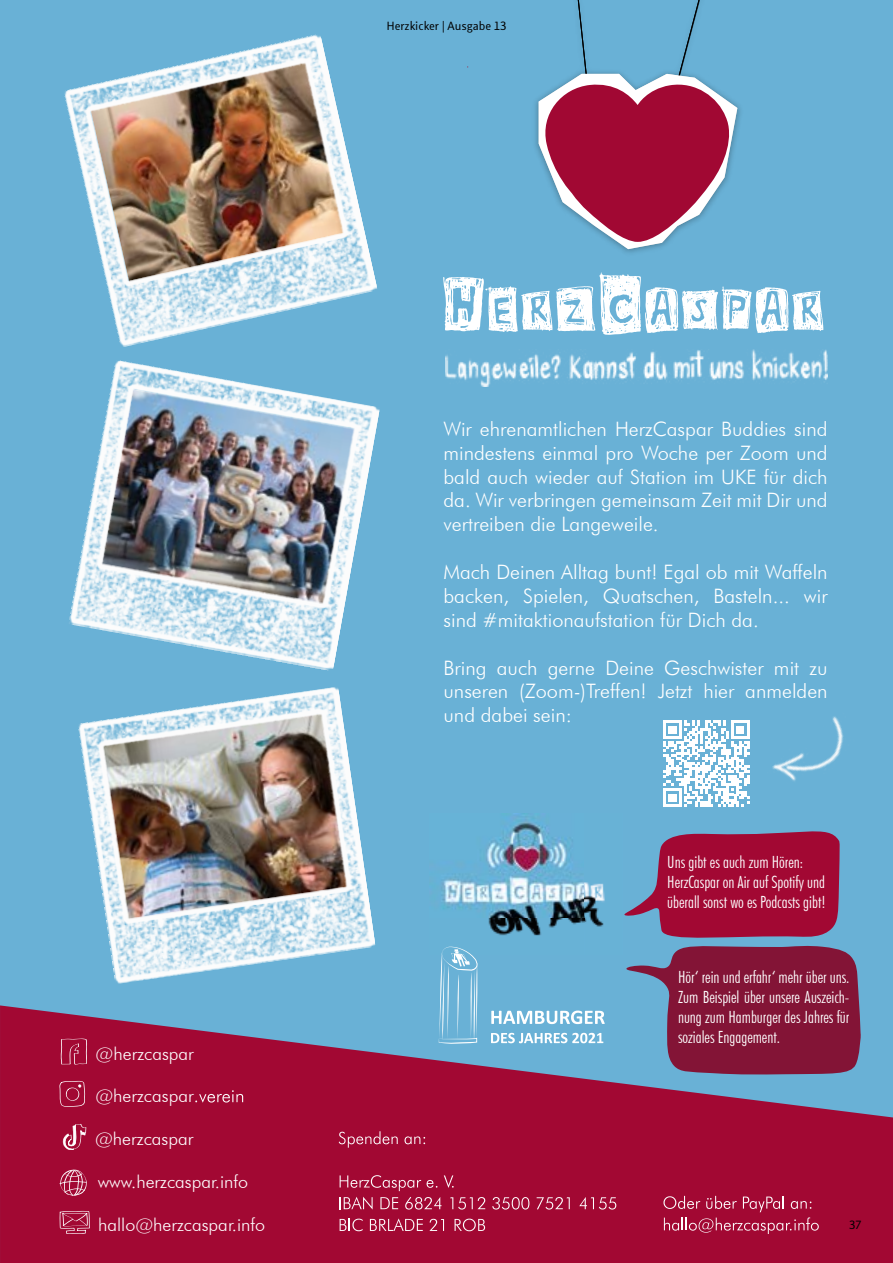
<style>
.page{position:relative;width:893px;height:1263px;background:#69b1d6}
.page>*{position:absolute;margin:0;border:0;box-sizing:border-box;transform-origin:0 0}
.t1{font:54.6px "Blockhouse";color:#fff}
.t2{font:300 19.95px/23.9px "Futura BT";color:#fff;text-align:justify}
.t3{font:300 17.85px "Futura BT";color:#fff}
.t4{font:300 condensed 16.8px/20.2px "Futura BT";color:#fff;text-align:justify}
.t5{font:12px "Submariner R24";color:#000}
.s1{font-size:72.9px}
.s2{font-size:65.55px}
</style>
<div class="page">
<svg style="left:0;top:1005px;width:893px;height:258px;background:#99214b"></svg>
<img style="left:69px;top:360px;width:311px;height:311px">
<img style="left:78px;top:687px;width:297px;height:297px">
<img style="left:64px;top:34px;width:313px;height:313px">
<svg style="left:63px;top:1124px;width:23px;height:26px"></svg>
<svg style="left:61px;top:1038px;width:26px;height:27px"></svg>
<svg style="left:59px;top:1081px;width:26px;height:26px"></svg>
<svg style="left:59px;top:1211px;width:31px;height:23px"></svg>
<svg style="left:59px;top:1170px;width:28px;height:26px"></svg>
<img style="left:535px;top:99px;width:206px;height:154px">
<svg style="left:539px;top:0;width:198px;height:249px"></svg>
<img style="left:445px;top:349px;width:383px;height:38px">
<svg style="left:339px;top:1131px;width:59px;height:17px"></svg>
<svg style="left:404px;top:1136px;width:21px;height:8px"></svg>
<svg style="left:340px;top:1175px;width:81px;height:16px"></svg>
<svg style="left:427px;top:1180px;width:10px;height:8px"></svg>
<svg style="left:444px;top:1175px;width:10px;height:13px"></svg>
<svg style="left:340px;top:1197px;width:33px;height:12px"></svg>
<svg style="left:380px;top:1197px;width:18px;height:12px"></svg>
<svg style="left:405px;top:1197px;width:36px;height:12px"></svg>
<svg style="left:450px;top:1197px;width:35px;height:12px"></svg>
<svg style="left:492px;top:1197px;width:37px;height:12px"></svg>
<svg style="left:537px;top:1197px;width:33px;height:12px"></svg>
<svg style="left:579px;top:1197px;width:37px;height:12px"></svg>
<svg style="left:340px;top:1218px;width:23px;height:13px"></svg>
<svg style="left:370px;top:1218px;width:53px;height:13px"></svg>
<svg style="left:429px;top:1219px;width:15px;height:12px"></svg>
<svg style="left:455px;top:1218px;width:30px;height:13px"></svg>
<svg style="left:663px;top:1196px;width:156px;height:38px;background:#ae294e"></svg>
<svg style="left:663px;top:720px;width:86px;height:87px"></svg>
<img style="left:772px;top:716px;width:72px;height:65px">
<img style="left:441px;top:821px;width:164px;height:115px">
<svg style="left:439px;top:946px;width:40px;height:98px"></svg>
<svg style="left:491px;top:1010px;width:114px;height:14px"></svg>
<svg style="left:491px;top:1033px;width:112px;height:10px"></svg>
<svg style="left:624px;top:831px;width:238px;height:244px"></svg>
<svg style="left:195px;top:1090px;width:48px;height:13px"></svg>
<p class="t3" style="left:96px;top:1042px;width:100px">@herzcaspar</p>
<p class="t3" style="left:95px;top:1085px;width:100px">@herzcaspar</p>
<p class="t3" style="left:95px;top:1127px;width:100px">@herzcaspar</p>
<p class="t3" style="left:98px;top:1170px;width:152px">www.herzcaspar.info</p>
<p class="t3" style="left:98px;top:1214px;width:168px">hallo@herzcaspar.info</p>
<p class="t5" style="left:386px;top:18px;width:122px">Herzkicker | Ausgabe 13</p>
<h1 class="t1" style="left:441px;top:279px;width:386px"><span class="s1">H</span>ERZ<span class="s2">C</span>ASPAR</h1>
<p class="t2" style="left:443px;top:417px;width:386px">Wir ehrenamtlichen HerzCaspar Buddies sind mindestens einmal pro Woche per Zoom und bald auch wieder auf Station im UKE für dich da. Wir verbringen gemeinsam Zeit mit Dir und vertreiben die Langeweile.</p>
<p class="t2" style="left:443px;top:560px;width:386px">Mach Deinen Alltag bunt! Egal ob mit Waffeln backen, Spielen, Quatschen, Basteln... wir sind #mitaktionaufstation für Dich da.</p>
<p class="t2" style="left:443px;top:655px;width:386px">Bring auch gerne Deine Geschwister mit zu unseren (Zoom-)Treffen! Jetzt hier anmelden und dabei sein:</p>
<p class="t4" style="left:667px;top:851px;width:160px;text-align:left">Uns gibt es auch zum Hören:<br>HerzCaspar on Air auf Spotify und überall sonst wo es Podcasts gibt!</p>
<p class="t4" style="left:678px;top:966px;width:173px">Hör‘ rein und erfahr‘ mehr über uns.<br>Zum Beispiel über unsere Auszeich&shy;nung zum Hamburger des Jahres für soziales Engagement.</p>
<p class="t5" style="left:849px;top:1217px;width:14px">37</p>
</div>
